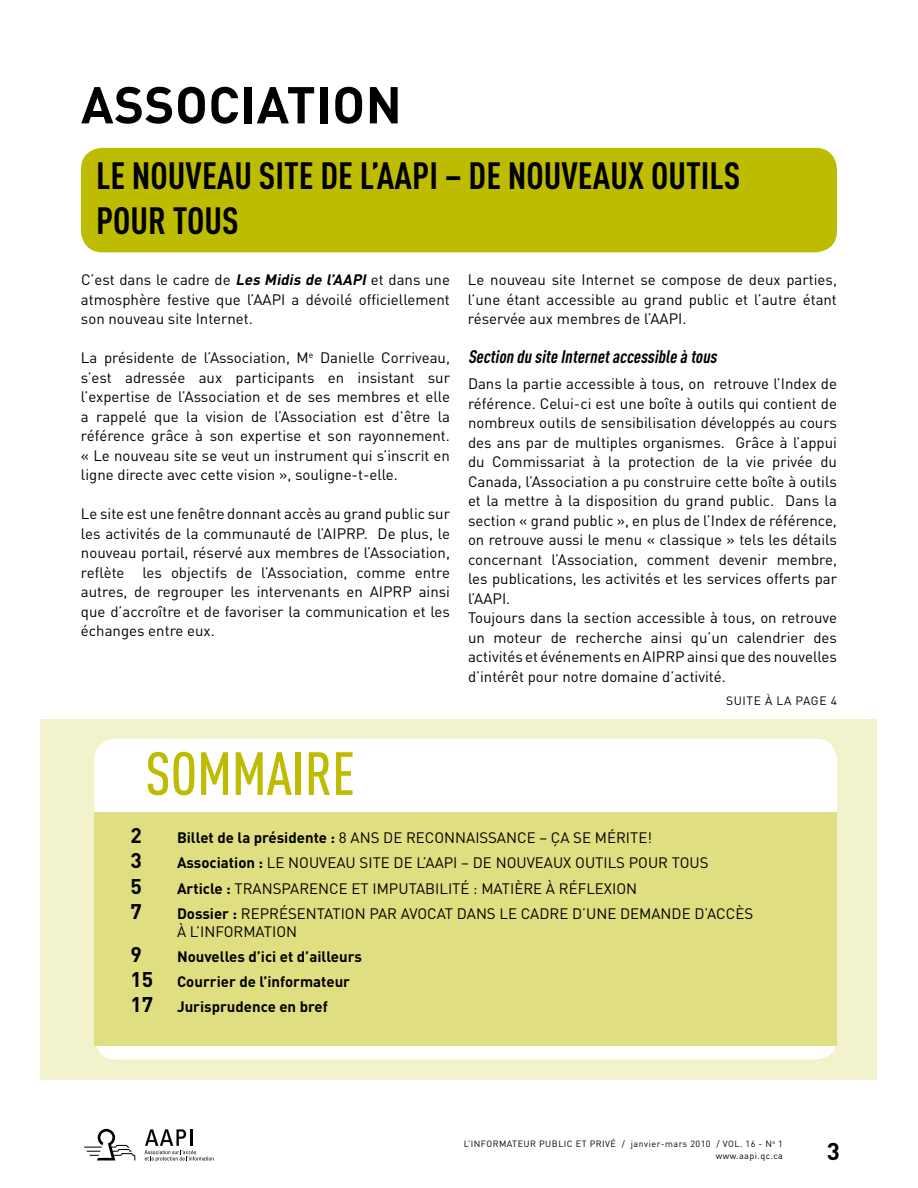
<style>
.page{position:relative;width:918px;height:1188px;background:#fff}
.page>*{position:absolute;margin:0;border:0;box-sizing:border-box;transform-origin:0 0}
.t1{font:500 60px "DIN Cond";color:#bebc00}
.t2{font:700 51px "DIN";color:#000}
.t3{font:700 37.5px/45px "DIN Cond";color:#000}
.t4{font:700 24px "DIN";color:#000}
.t5{font:700 21px "DIN";color:#000}
.t6{font:italic 700 18px "DIN Cond";color:#000}
.t7{font:15px/19.5px "DIN";color:#000;text-align:justify}
.t8{font:700 15px/25.2px "DIN";color:#000}
.t9{font:12px "DIN";color:#000}
.t10{font:9px/12px "DIN";letter-spacing:.05em;color:#000;text-align:right}
.s1{font-weight:700;font-style:italic}
.s2{font-weight:400}
.s3{font-weight:700}
.s4{font-size:21px}
</style>
<div class="page">
<svg style="left:84px;top:1129px;width:51px;height:31px"></svg>
<svg style="left:145px;top:1129px;width:69px;height:33px"></svg>
<div style="left:81px;top:148px;width:756px;height:104px;background:#bebc00;border-radius:22px"></div>
<div style="left:40px;top:719px;width:838px;height:361px;background:#f2f2cc"></div>
<div style="left:95px;top:739px;width:742px;height:321px;background:#fff;border-radius:22px"></div>
<div style="left:94px;top:812px;width:743px;height:234px;background:#dfde80"></div>
<h2 class="t2" style="left:81px;top:72px;width:322px">association</h2>
<h3 class="t3" style="left:96px;top:153px;width:646px">LE NOUVEAU SITE DE L’AAPI – DE NOUVEAUX OUTILS<br>POUR TOUS</h3>
<p class="t7" style="left:81px;top:270px;width:262px">C’est dans le cadre de <span class="s1">Les Midis de l’AAPI</span></p>
<p class="t7" style="left:81px;top:270px;width:370px;text-indent:290px">et dans une atmosphère festive que l’AAPI a dévoilé officiellement son nouveau site Internet.</p>
<p class="t7" style="left:81px;top:348px;width:371px">La présidente de l’Association, M<sup>e</sup> Danielle Corriveau, s’est adressée aux participants en insistant sur l’expertise de l’Association et de ses membres et elle a rappelé que la vision de l’Association est d’être la référence grâce à son expertise et son rayonnement. « Le nouveau site se veut un instrument qui s’inscrit en ligne directe avec cette vision », souligne-t-elle.</p>
<p class="t7" style="left:81px;top:504px;width:371px">Le site est une fenêtre donnant accès au grand public sur les activités de la communauté de l’AIPRP. De plus, le nouveau portail, réservé aux membres de l’Association, reflète les objectifs de l’Association, comme entre autres, de regrouper les intervenants en AIPRP ainsi que d’accroître et de favoriser la communication et les échanges entre eux.</p>
<p class="t7" style="left:468px;top:270px;width:370px">Le nouveau site Internet se compose de deux parties, l’une étant accessible au grand public et l’autre étant réservée aux membres de l’AAPI.</p>
<p class="t6" style="left:468px;top:346px;width:254px">Section du site Internetaccessible à tous</p>
<p class="t7" style="left:468px;top:374px;width:371px;text-align:left">Dans la partie accessible à tous, on retrouve l’Index de référence. Celui-ci est une boîte à outils qui contient de nombreux outils de sensibilisation développés au cours des ans par de multiples organismes. Grâce à l’appui du Commissariat à la protection de la vie privée du Canada, l’Association a pu construire cette boîte à outils et la mettre à la disposition du grand public. Dans la section « grand public », en plus de l’Index de référence, on retrouve aussi le menu « classique » tels les détails concernant l’Association, comment devenir membre, les publications, les activités et les services offerts par l’AAPI.<br>Toujours dans la section accessible à tous, on retrouve un moteur de recherche ainsi qu’un calendrier des activités et événements en AIPRP ainsi que des nouvelles d’intérêt pour notre domaine d’activité.</p>
<p class="t9" style="left:726px;top:693px;width:16px">suite</p>
<p class="t9" style="left:765px;top:693px;width:73px">àla page 4</p>
<h1 class="t1" style="left:146px;top:738px;width:211px">SOMMAIRE</h1>
<h3 class="t5" style="left:130px;top:822px;width:13px">2</h3>
<p class="t8" style="left:177px;top:824px;width:239px">Billet de la présidente : <span class="s2">8 ans de reconnai</span></p>
<p class="t7" style="left:480px;top:828px;width:28px">ssance</p>
<p class="t7" style="left:539px;top:828px;width:65px">– ça se mérite</p>
<p class="t7" style="left:647px;top:828px;width:6px">!</p>
<h3 class="t5" style="left:130px;top:847px;width:13px">3</h3>
<p class="t8" style="left:177px;top:850px;width:122px">Association : <span class="s2">Le nouveau</span></p>
<p class="t7" style="left:360px;top:853px;width:17px">site</p>
<p class="t7" style="left:394px;top:853px;width:41px">de l’aapi</p>
<p class="t7" style="left:461px;top:853px;width:45px">– de nouveau</p>
<p class="t7" style="left:563px;top:853px;width:21px">x outil</p>
<p class="t7" style="left:616px;top:853px;width:23px">s pour</p>
<p class="t7" style="left:672px;top:853px;width:10px">tou</p>
<p class="t7" style="left:700px;top:853px;width:10px">s</p>
<h3 class="t5" style="left:130px;top:872px;width:13px">5</h3>
<p class="t7" style="left:177px;top:878px;width:462px"><span class="s3">Article :</span> TRANSPARENCE ET IMPUTABILITÉ : MATIÈRE À RÉFLEXION</p>
<h3 class="t5" style="left:130px;top:897px;width:13px">7</h3>
<p class="t8" style="left:177px;top:900px;width:84px">Dossier : <span class="s2">Repré</span></p>
<p class="t7" style="left:288px;top:903px;width:19px">sentation</p>
<p class="t7" style="left:369px;top:903px;width:10px">par</p>
<p class="t7" style="left:401px;top:903px;width:10px">avocat</p>
<p class="t7" style="left:457px;top:903px;width:140px">dans le cadre d’une</p>
<p class="t7" style="left:620px;top:903px;width:21px">deman</p>
<p class="t7" style="left:672px;top:903px;width:46px">de d’acc</p>
<p class="t7" style="left:735px;top:903px;width:19px">ès</p>
<p class="t7" style="left:95px;top:921px;width:32px">à</p>
<p class="t7" style="left:190px;top:921px;width:20px">l’information</p>
<h3 class="t5" style="left:130px;top:941px;width:13px">9</h3>
<p class="t8" style="left:130px;top:943px;width:233px;text-indent:47px">Nouvelles d’ici et d’ailleurs<br><span class="s4">15</span> Courrier de l’informateur<br><span class="s4">17</span> Jurisprudence en bref</p>
<p class="t10" style="left:464px;top:1138px;width:321px">L’INFORMATEUR PUBLIC ET PRIVÉ / janvier-mars 2010 / VOL. 16 - N<sup>o</sup> 1 www.aapi.qc.ca</p>
<h3 class="t4" style="left:827px;top:1136px;width:15px">3</h3>
</div>
